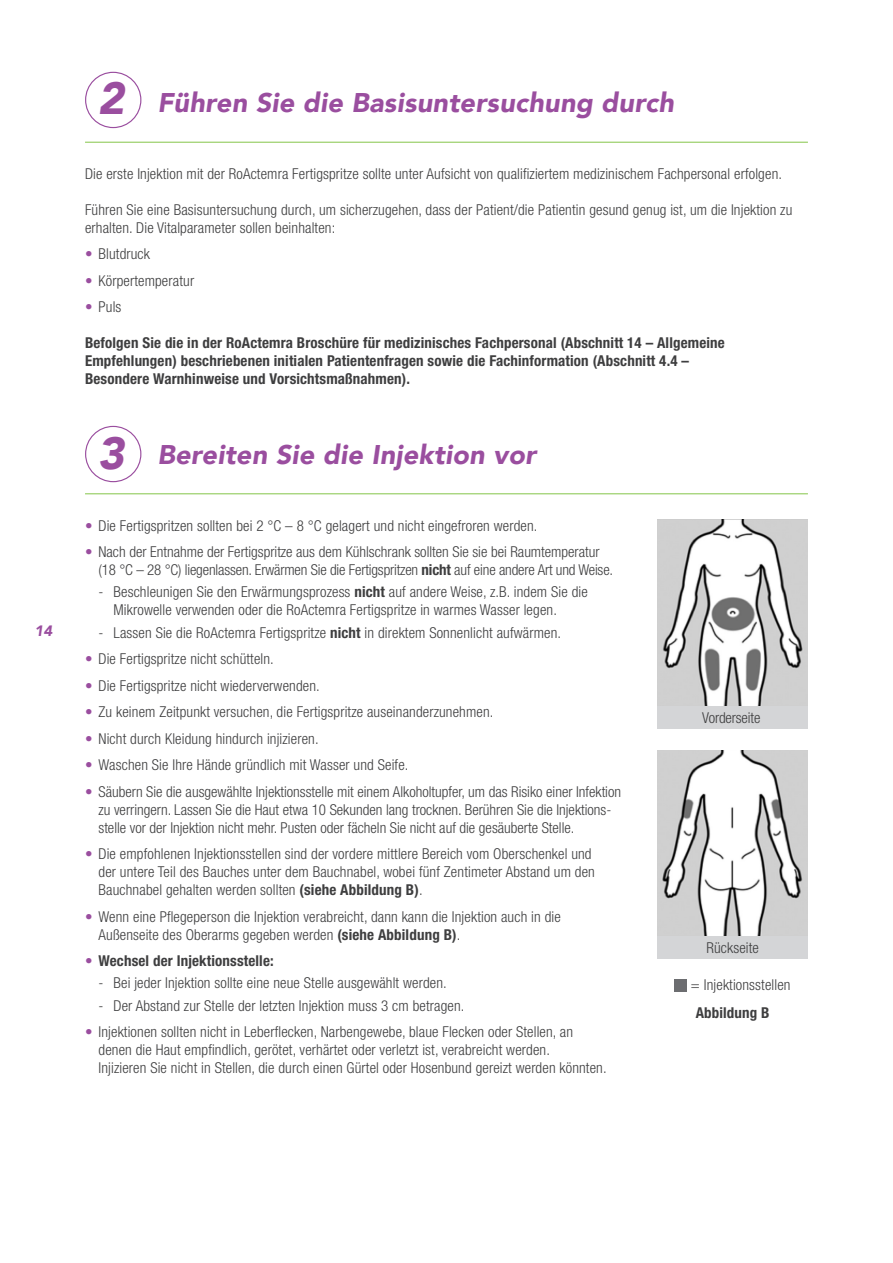
<style>
.page{position:relative;width:893px;height:1263px;background:#fff}
.page>*{position:absolute;margin:0;border:0;box-sizing:border-box;transform-origin:0 0}
.t1{font:italic 900 45px "Avenir";color:#9a4e9f}
.t2{font:italic 900 27px "Avenir";letter-spacing:.01em;color:#9a4e9f}
.t3{font:300 condensed 15px/18px "Helvetica Neue LT Pro";letter-spacing:.01em;color:#3e3e3f}
.t4{font:700 condensed 15px/18px "Helvetica Neue LT Pro";letter-spacing:.01em;color:#3e3e3f}
.t5{font:300 condensed 15px "Helvetica Neue LT Pro";letter-spacing:-.01em;color:#3e3e3f}
.t6{font:italic 900 15px "Avenir";color:#9a4e9f}
.s1{color:#9a4e9f}
.s2{font-weight:700}
.s3{font-weight:300;color:#9a4e9f}
</style>
<div class="page">
<hr style="left:85px;top:142px;width:723px;height:1px;background:#85c549">
<hr style="left:85px;top:493px;width:723px;height:1px;background:#85c549">
<div style="left:85px;top:72px;width:56px;height:56px;border:1px solid #9a4e9f;border-radius:50%"></div>
<div style="left:85px;top:426px;width:56px;height:56px;border:1px solid #9a4e9f;border-radius:50%"></div>
<img style="left:657px;top:520px;width:151px;height:186px">
<img style="left:657px;top:751px;width:151px;height:185px">
<div style="left:657px;top:706px;width:151px;height:23px;background:#d4d5d7"></div>
<div style="left:657px;top:936px;width:151px;height:23px;background:#d4d5d7"></div>
<div style="left:675px;top:979px;width:12px;height:13px;background:#6c6d70"></div>
<p class="t6" style="left:35px;top:618px;width:19px">14</p>
<h1 class="t1" style="left:98px;top:62px;width:28px">2</h1>
<h2 class="t2" style="left:157px;top:80px;width:518px">Führen Sie die Basisuntersuchung durch</h2>
<p class="t3" style="left:85px;top:165px;width:698px">Die erste Injektion mit der RoActemra Fertigspritze sollte unter Aufsicht von qualifiziertem medizinischem Fachpersonal erfolgen.</p>
<p class="t3" style="left:85px;top:201px;width:709px">Führen Sie eine Basisuntersuchung durch, um sicherzugehen, dass der Patient/die Patientin gesund genug ist, um die Injektion zu erhalten. Die Vitalparameter sollen beinhalten:</p>
<p class="t3" style="left:85px;top:245px;width:66px"><span class="s1">•</span> Blutdruck</p>
<p class="t3" style="left:85px;top:272px;width:111px"><span class="s1">•</span> Körpertemperatur</p>
<p class="t3" style="left:85px;top:298px;width:38px"><span class="s1">•</span> Puls</p>
<p class="t4" style="left:85px;top:333px;width:641px">Befolgen Sie die in der RoActemra Broschüre für medizinisches Fachpersonal (Abschnitt 14 – Allgemeine<br>Empfehlungen) beschriebenen initialen Patientenfragen sowie die Fachinformation (Abschnitt 4.4 –<br>Besondere Warnhinweise und Vorsichtsmaßnahmen).</p>
<h1 class="t1" style="left:98px;top:416px;width:28px">3</h1>
<h2 class="t2" style="left:157px;top:432px;width:380px">Bereiten Sie die Injektion vor</h2>
<p class="t3" style="left:85px;top:516px;width:454px"><span class="s1">•</span> Die Fertigspritzen sollten bei 2 °C – 8 °C gelagert und nicht eingefroren werden.</p>
<p class="t3" style="left:99px;top:543px;width:516px;text-indent:-14px"><span class="s1">•</span> Nach der Entnahme der Fertigspritze aus dem Kühlschrank sollten Sie sie bei Raumtemperatur (18 °C – 28 °C) liegenlassen. Erwärmen Sie die Fertigspritzen <span class="s2">nicht</span> auf eine andere Art und Weise.</p>
<p class="t3" style="left:114px;top:583px;width:476px;text-indent:-15px">- Beschleunigen Sie den Erwärmungsprozess <span class="s2">nicht</span> auf andere Weise, z.B. indem Sie die<br>Mikrowelle verwenden oder die RoActemra Fertigspritze in warmes Wasser legen.</p>
<p class="t3" style="left:99px;top:623px;width:464px">- Lassen Sie die RoActemra Fertigspritze <span class="s2">nicht</span> in direktem Sonnenlicht aufwärmen.</p>
<p class="t3" style="left:85px;top:650px;width:190px"><span class="s1">•</span> Die Fertigspritze nicht schütteln.</p>
<p class="t3" style="left:85px;top:676px;width:236px"><span class="s1">•</span> Die Fertigspritze nicht wiederverwenden.</p>
<p class="t3" style="left:85px;top:703px;width:410px"><span class="s1">•</span> Zu keinem Zeitpunkt versuchen, die Fertigspritze auseinanderzunehmen.</p>
<p class="t3" style="left:85px;top:729px;width:235px"><span class="s1">•</span> Nicht durch Kleidung hindurch injizieren.</p>
<p class="t3" style="left:85px;top:756px;width:325px"><span class="s1">•</span> Waschen Sie Ihre Hände gründlich mit Wasser und Seife.</p>
<p class="t3" style="left:99px;top:782px;width:524px;text-indent:-14px"><span class="s1">•</span> Säubern Sie die ausgewählte Injektionsstelle mit einem Alkoholtupfer, um das Risiko einer Infektion zu verringern. Lassen Sie die Haut etwa 10 Sekunden lang trocknen. Berühren Sie die Injektions&shy;stelle vor der Injektion nicht mehr. Pusten oder fächeln Sie nicht auf die gesäuberte Stelle.</p>
<p class="t3" style="left:99px;top:845px;width:498px;text-indent:-14px"><span class="s1">•</span> Die empfohlenen Injektionsstellen sind der vordere mittlere Bereich vom Oberschenkel und der untere Teil des Bauches unter dem Bauchnabel, wobei fünf Zentimeter Abstand um den<br>Bauchnabel gehalten werden sollten <span class="s2">(siehe Abbildung B)</span>.</p>
<p class="t3" style="left:99px;top:907px;width:464px;text-indent:-14px"><span class="s1">•</span> Wenn eine Pflegeperson die Injektion verabreicht, dann kann die Injektion auch in die<br>Außenseite des Oberarms gegeben werden <span class="s2">(siehe Abbildung B)</span>.</p>
<p class="t4" style="left:85px;top:952px;width:190px"><span class="s3">•</span> Wechsel der Injektionsstelle:</p>
<p class="t3" style="left:99px;top:974px;width:350px">- Bei jeder Injektion sollte eine neue Stelle ausgewählt werden.</p>
<p class="t3" style="left:99px;top:996px;width:367px">- Der Abstand zur Stelle der letzten Injektion muss 3 cm betragen.</p>
<p class="t3" style="left:99px;top:1023px;width:510px;text-indent:-14px"><span class="s1">•</span> Injektionen sollten nicht in Leberflecken, Narbengewebe, blaue Flecken oder Stellen, an denen die Haut empfindlich, gerötet, verhärtet oder verletzt ist, verabreicht werden.<br>Injizieren Sie nicht in Stellen, die durch einen Gürtel oder Hosenbund gereizt werden könnten.</p>
<p class="t5" style="left:702px;top:709px;width:60px">Vorderseite</p>
<p class="t3" style="left:706px;top:938px;width:54px">Rückseite</p>
<p class="t3" style="left:691px;top:976px;width:101px">= Injektionsstellen</p>
<p class="t4" style="left:696px;top:1004px;width:75px">Abbildung B</p>
</div>
